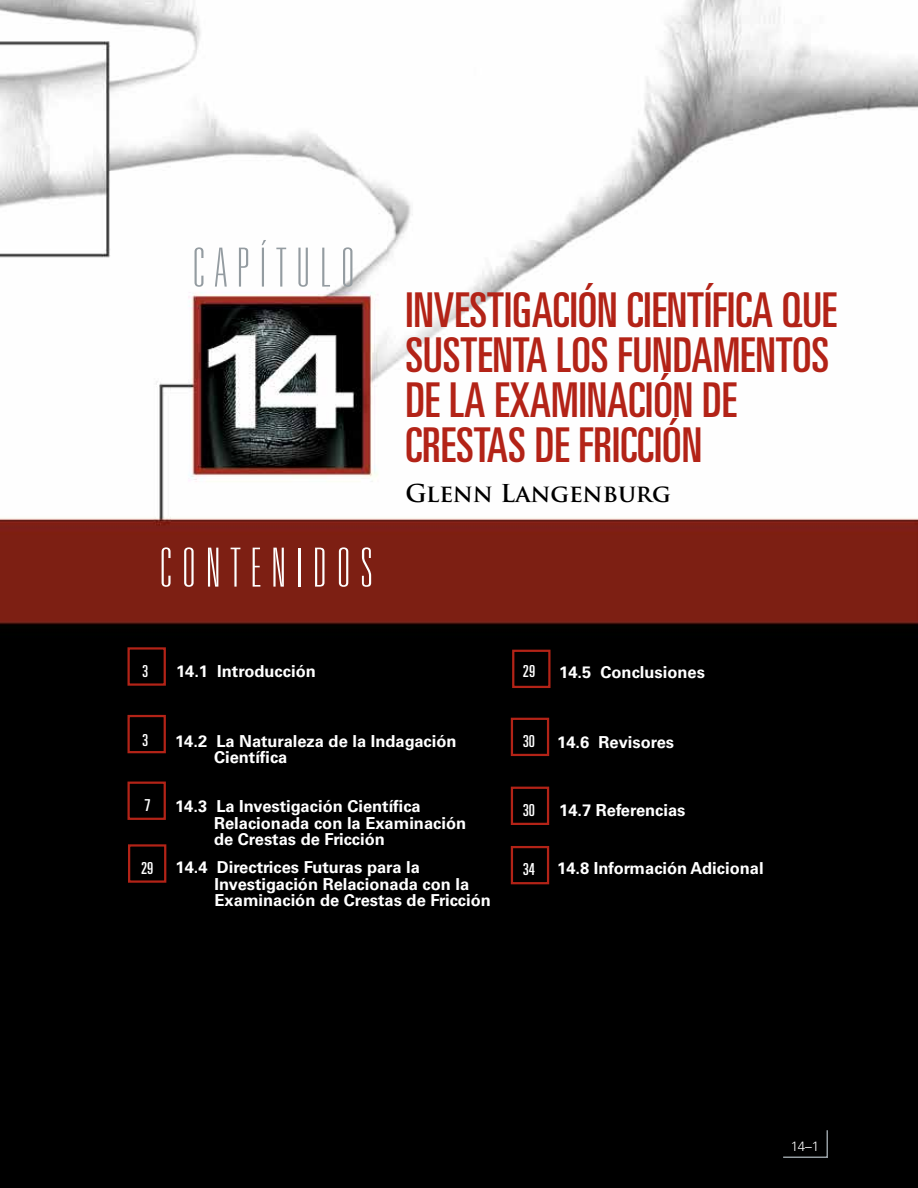
<style>
.page{position:relative;width:918px;height:1188px;background:#fff}
.page>*{position:absolute;margin:0;border:0;box-sizing:border-box;transform-origin:0 0}
.t1{font:100 ultra-condensed 54px "Univers LT Std";letter-spacing:.2em;color:#fff}
.t2{font:100 ultra-condensed 54px "Univers LT Std";letter-spacing:.2em;color:#949ca1}
.t3{font:ultra-condensed 48px/45px "Univers LT Std";color:#b32317}
.t4{font:700 24px "Trajan Pro";color:#000}
.t5{font:700 16.5px/16.5px "Univers LT Std";color:#fff}
.t6{font:ultra-condensed 16.5px "Univers LT Std";color:#fff}
.t7{font:300 13.5px "Univers LT Std";color:#fff}
</style>
<div class="page">
<img style="left:0;top:0;width:918px;height:1188px">
<div style="left:126px;top:646px;width:426px;height:238px;background:#000"></div>
<svg style="left:510px;top:786px;width:40px;height:99px;background:#1d0503"></svg>
<svg style="left:782px;top:1129px;width:47px;height:30px"></svg>
<h1 class="t2" style="left:194px;top:240px;width:162px">CAPÍTULO</h1>
<h2 class="t1" style="left:161px;top:540px;width:213px">CONTENIDOS</h2>
<p class="t6" style="left:142px;top:662px;width:8px">3</p>
<p class="t5" style="left:176px;top:663px;width:141px">14.1 Introducción</p>
<h1 class="t3" style="left:405px;top:287px;width:433px">INVESTIGACIÓN CIENTÍFICA QUE<br>SUSTENTA LOS FUNDAMENTOS<br>DE LA EXAMINACIÓN DE<br>CRESTAS DE FRICCIÓN</h1>
<p class="t4" style="left:405px;top:478px;width:267px">Glenn Langenburg</p>
<p class="t6" style="left:523px;top:662px;width:14px">29</p>
<p class="t5" style="left:559px;top:664px;width:147px">14.5 Conclusiones</p>
<p class="t6" style="left:142px;top:731px;width:8px">3</p>
<p class="t5" style="left:214px;top:733px;width:244px;text-indent:-39px">14.2 La Naturaleza de la Indagación<br>Científica</p>
<p class="t6" style="left:145px;top:796px;width:8px">7</p>
<p class="t5" style="left:214px;top:798px;width:254px;text-indent:-39px">14.3 La Investigación Científica<br>Relacionada con la Examinación de Crestas de Fricción</p>
<p class="t6" style="left:141px;top:858px;width:14px">29</p>
<p class="t5" style="left:215px;top:859px;width:278px;text-indent:-39px">14.4 Directrices Futuras para la<br>Investigación Relacionada con la<br>Examinación de Crestas de Fricción</p>
<p class="t6" style="left:523px;top:731px;width:14px">30</p>
<p class="t5" style="left:557px;top:734px;width:118px">14.6 Revisores</p>
<p class="t6" style="left:523px;top:800px;width:14px">30</p>
<p class="t5" style="left:559px;top:802px;width:128px">14.7 Referencias</p>
<p class="t6" style="left:523px;top:860px;width:14px">34</p>
<p class="t5" style="left:557px;top:860px;width:208px">14.8 Información Adicional</p>
<p class="t7" style="left:791px;top:1138px;width:30px">14–1</p>
</div>
